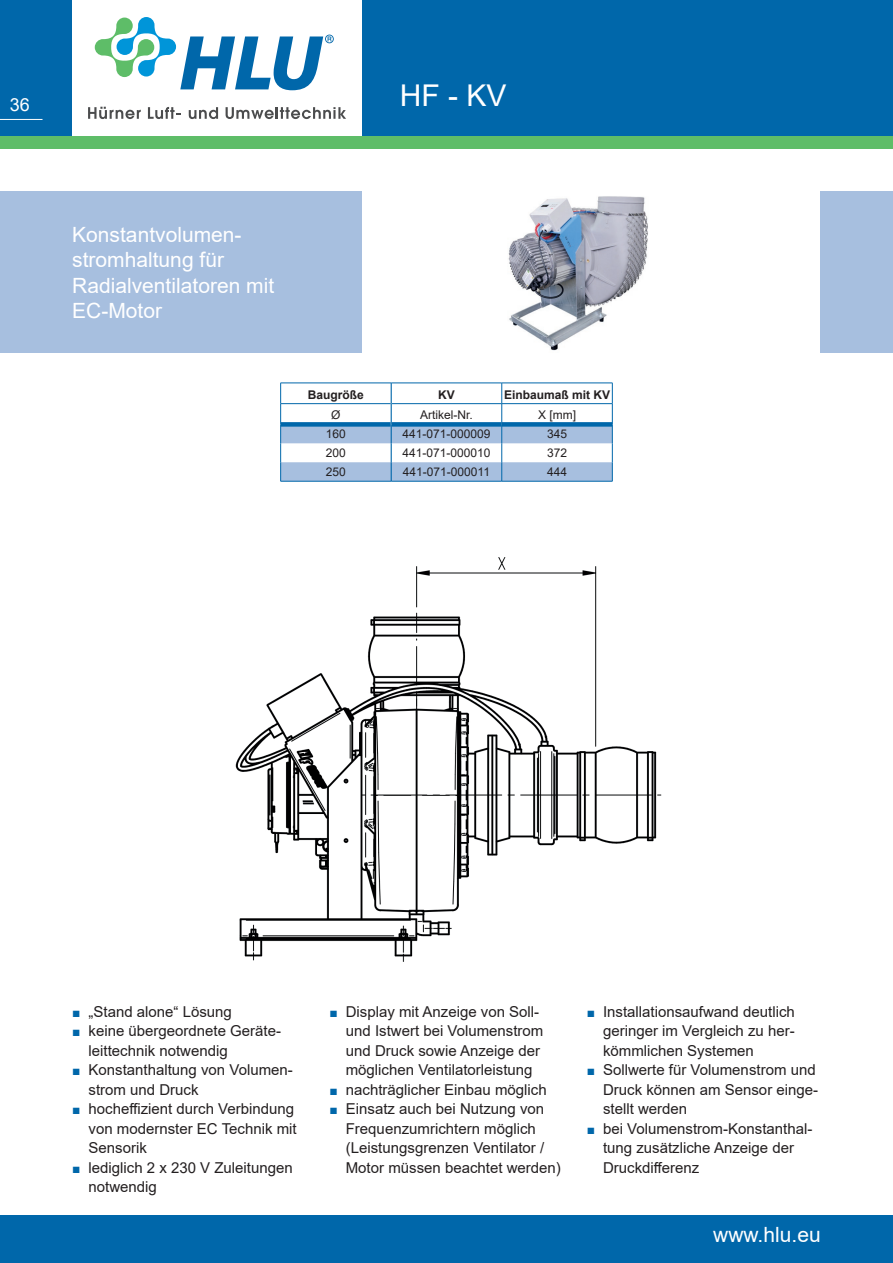
<style>
.page{position:relative;width:893px;height:1263px;background:#fff}
.page>*{position:absolute;margin:0;border:0;box-sizing:border-box;transform-origin:0 0}
.t1{font:30px "Arial";color:#fff}
.t2{font:21px/25.5px "Arial";color:#fff}
.t3{font:18px "Arial";color:#fff}
.t4{font:15px/19.5px "Arial";color:#231f20}
.t5{font:12px "Arial";color:#231f20}
.t6{font:700 12px "Arial";color:#231f20}
.s1{font-family:"European Pi Three";color:#0067aa}
</style>
<div class="page">
<div style="left:0;top:136px;width:893px;height:13px;background:#5ebd68"></div>
<div style="left:0;top:0;width:893px;height:136px;background:#0067aa"></div>
<div style="left:72px;top:0;width:289px;height:136px;background:#fff"></div>
<hr style="left:0;top:119px;width:43px;height:1px;background:#fff">
<div style="left:0;top:1215px;width:893px;height:48px;background:#0067aa"></div>
<img style="left:235px;top:557px;width:427px;height:405px">
<img style="left:508px;top:196px;width:140px;height:155px">
<div style="left:821px;top:191px;width:72px;height:162px;background:#a7bfdf"></div>
<div style="left:0;top:191px;width:361px;height:162px;background:#a7bfdf"></div>
<svg style="left:88px;top:107px;width:53px;height:12px"></svg>
<svg style="left:148px;top:107px;width:33px;height:12px"></svg>
<svg style="left:189px;top:107px;width:29px;height:12px"></svg>
<svg style="left:226px;top:107px;width:120px;height:12px"></svg>
<svg style="left:95px;top:17px;width:239px;height:73px"></svg>
<hr style="left:280px;top:481px;width:111px;height:1px;background:#0067aa">
<hr style="left:391px;top:481px;width:111px;height:1px;background:#0067aa">
<hr style="left:502px;top:481px;width:110px;height:1px;background:#0067aa">
<svg style="left:280px;top:383px;width:333px;height:98px"></svg>
<p class="t3" style="left:10px;top:92px;width:22px">36</p>
<p class="t1" style="left:400px;top:75px;width:108px">HF - KV</p>
<p class="t2" style="left:72px;top:221px;width:203px">Konstantvolumen&shy;stromhaltung für<br>Radialventilatoren mit</p>
<p class="t2" style="left:72px;top:298px;width:91px">EC-Motor</p>
<p class="t6" style="left:308px;top:386px;width:58px">Baugröße</p>
<p class="t6" style="left:438px;top:386px;width:18px">KV</p>
<p class="t6" style="left:504px;top:386px;width:108px">Einbaumaß mit KV</p>
<p class="t5" style="left:331px;top:407px;width:11px">Ø</p>
<p class="t5" style="left:420px;top:407px;width:54px">Artikel-Nr.</p>
<p class="t5" style="left:538px;top:407px;width:40px">X [mm]</p>
<p class="t5" style="left:326px;top:426px;width:22px">160</p>
<p class="t5" style="left:402px;top:426px;width:90px">441-071-000009</p>
<p class="t5" style="left:547px;top:426px;width:22px">345</p>
<p class="t5" style="left:326px;top:445px;width:22px">200</p>
<p class="t5" style="left:402px;top:445px;width:90px">441-071-000010</p>
<p class="t5" style="left:547px;top:445px;width:22px">372</p>
<p class="t5" style="left:326px;top:464px;width:22px">250</p>
<p class="t5" style="left:403px;top:464px;width:89px">441-071-000011</p>
<p class="t5" style="left:547px;top:464px;width:22px">444</p>
<p class="t4" style="left:72px;top:1001px;width:161px"><span class="s1">J</span> „Stand alone“ Lösung</p>
<p class="t4" style="left:89px;top:1021px;width:193px;text-indent:-16px"><span class="s1">J</span> keine übergeordnete Geräte&shy;leittechnik notwendig</p>
<p class="t4" style="left:89px;top:1060px;width:206px;text-indent:-16px"><span class="s1">J</span> Konstanthaltung von Volumen&shy;strom und Druck</p>
<p class="t4" style="left:89px;top:1099px;width:210px;text-indent:-16px"><span class="s1">J</span> hocheffizient durch Verbindung von modernster EC Technik mit<br>Sensorik</p>
<p class="t4" style="left:89px;top:1157px;width:206px;text-indent:-16px"><span class="s1">J</span> lediglich 2 x 230 V Zuleitungen notwendig</p>
<p class="t4" style="left:346px;top:1001px;width:199px;text-indent:-16px"><span class="s1">J</span> Display mit Anzeige von Soll&shy;und Istwert bei Volumenstrom und Druck sowie Anzeige der möglichen Ventilatorleistung</p>
<p class="t4" style="left:330px;top:1079px;width:219px"><span class="s1">J</span> nachträglicher Einbau möglich</p>
<p class="t4" style="left:346px;top:1099px;width:217px;text-indent:-16px"><span class="s1">J</span> Einsatz auch bei Nutzung von<br>Frequenzumrichtern möglich (Leistungsgrenzen Ventilator /<br>Motor müssen beachtet werden)</p>
<p class="t4" style="left:603px;top:1001px;width:193px;text-align:justify;text-indent:-16px"><span class="s1">J</span> Installationsaufwand deutlich geringer im Vergleich zu her&shy;kömmlichen Systemen</p>
<p class="t4" style="left:603px;top:1060px;width:217px;text-indent:-16px"><span class="s1">J</span> Sollwerte für Volumenstrom und<br>Druck können am Sensor einge&shy;stellt werden</p>
<p class="t4" style="left:603px;top:1118px;width:211px;text-indent:-16px"><span class="s1">J</span> bei Volumenstrom-Konstanthal&shy;tung zusätzliche Anzeige der<br>Druckdifferenz</p>
<h2 class="t2" style="left:713px;top:1221px;width:109px">www.hlu.eu</h2>
</div>
